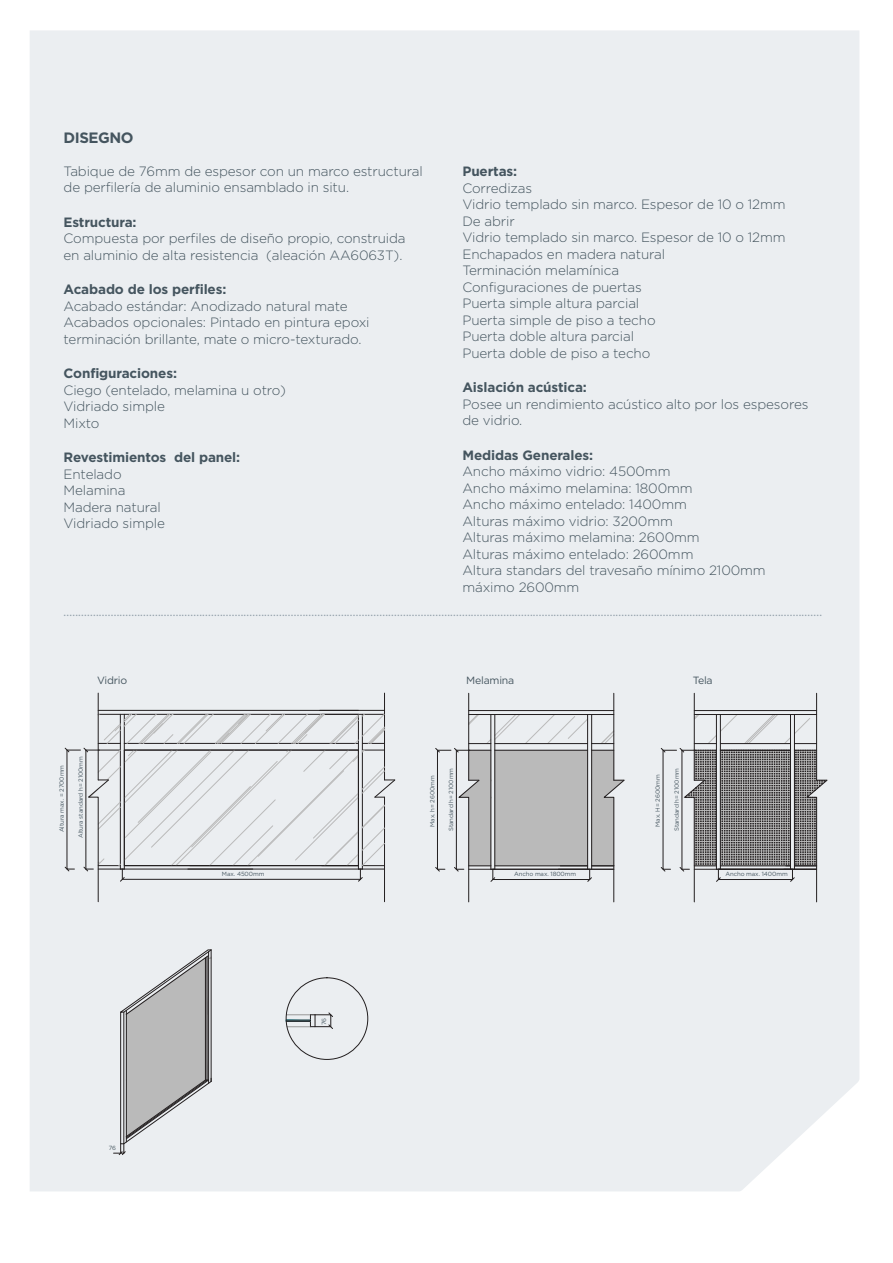
<style>
.page{position:relative;width:893px;height:1263px;background:#fff}
.page>*{position:absolute;margin:0;border:0;box-sizing:border-box;transform-origin:0 0}
.t1{font:700 15px "Gotham";letter-spacing:-.03em;color:#45555f}
.t2{font:300 13.5px/16.5px "Gotham";letter-spacing:-.01em;color:#45555f}
.t3{font:700 13.5px "Gotham";letter-spacing:-.01em;color:#45555f}
.t4{font:12px "Myriad";color:#95a2ac}
.t5{font:10.5px "Gotham";letter-spacing:-.02em;color:#45555f}
.t6{font:6px "Gotham";letter-spacing:-.01em;color:#45555f}
</style>
<div class="page">
<div style="left:30px;top:30px;width:829px;height:1161px;background:#ebeef1"></div>
<hr style="left:469px;top:710px;width:145px;height:1px;background:#231f20">
<hr style="left:468px;top:693px;width:1px;height:87px;background:#231f20">
<hr style="left:613px;top:693px;width:1px;height:87px;background:#231f20">
<svg style="left:435px;top:714px;width:190px;height:188px;background:#c8c9cb"></svg>
<hr style="left:694px;top:710px;width:123px;height:1px;background:#231f20">
<hr style="left:694px;top:693px;width:1px;height:87px;background:#231f20">
<hr style="left:816px;top:693px;width:1px;height:87px;background:#231f20">
<svg style="left:660px;top:714px;width:168px;height:188px;background:#afafb1"></svg>
<hr style="left:320px;top:710px;width:64px;height:1px;background:#231f20">
<hr style="left:384px;top:693px;width:1px;height:87px;background:#231f20">
<hr style="left:98px;top:710px;width:260px;height:1px;background:#231f20">
<hr style="left:98px;top:693px;width:1px;height:87px;background:#231f20">
<svg style="left:64px;top:713px;width:332px;height:189px;background:#dee0e3"></svg>
<svg style="left:285px;top:1014px;width:30px;height:13px"></svg>
<div style="left:286px;top:1020px;width:25px;height:2px;border:1px solid #231f20"></div>
<div style="left:315px;top:1014px;width:16px;height:13px;border:1px solid #231f20"></div>
<svg style="left:328px;top:1024px;width:5px;height:5px"></svg>
<svg style="left:328px;top:1012px;width:5px;height:5px"></svg>
<svg style="left:114px;top:949px;width:98px;height:206px;background:#c4c5c7"></svg>
<hr style="left:207px;top:957px;width:1px;height:123px;background:#231f20">
<hr style="left:205px;top:958px;width:1px;height:122px;background:#231f20">
<p class="t1" style="left:64px;top:129px;width:72px">DISEGNO</p>
<p class="t2" style="left:64px;top:163px;width:361px">Tabique de 76mm de espesor con un marco estructural de perfilería de aluminio ensamblado in situ.</p>
<p class="t3" style="left:64px;top:214px;width:75px">Estructura:</p>
<p class="t2" style="left:64px;top:230px;width:344px">Compuesta por perfiles de diseño propio, construida en aluminio de alta resistencia (aleación AA6063T).</p>
<p class="t3" style="left:64px;top:282px;width:164px">Acabado de los perfiles:</p>
<p class="t2" style="left:64px;top:298px;width:308px">Acabado estándar: Anodizado natural mate<br>Acabados opcionales: Pintado en pintura epoxi terminación brillante, mate o micro-texturado.</p>
<p class="t3" style="left:64px;top:366px;width:115px">Configuraciones:</p>
<p class="t2" style="left:64px;top:382px;width:224px">Ciego (entelado, melamina u otro)<br>Vidriado simple<br>Mixto</p>
<p class="t3" style="left:64px;top:450px;width:178px">Revestimientos del panel:</p>
<p class="t2" style="left:64px;top:466px;width:103px">Entelado<br>Melamina<br>Madera natural<br>Vidriado simple</p>
<p class="t3" style="left:462px;top:164px;width:56px">Puertas:</p>
<p class="t2" style="left:462px;top:179px;width:325px">Corredizas<br>Vidrio templado sin marco. Espesor de 10 o 12mm<br>De abrir<br>Vidrio templado sin marco. Espesor de 10 o 12mm<br>Enchapados en madera natural<br>Terminación melamínica<br>Configuraciones de puertas<br>Puerta simple altura parcial<br>Puerta simple de piso a techo<br>Puerta doble altura parcial<br>Puerta doble de piso a techo</p>
<p class="t3" style="left:462px;top:380px;width:126px">Aislación acústica:</p>
<p class="t2" style="left:462px;top:395px;width:347px">Posee un rendimiento acústico alto por los espesores de vidrio.</p>
<p class="t3" style="left:462px;top:447px;width:132px">Medidas Generales:</p>
<p class="t2" style="left:462px;top:463px;width:305px">Ancho máximo vidrio: 4500mm<br>Ancho máximo melamina: 1800mm<br>Ancho máximo entelado: 1400mm<br>Alturas máximo vidrio: 3200mm<br>Alturas máximo melamina: 2600mm<br>Alturas máximo entelado: 2600mm<br>Altura standars del travesaño mínimo 2100mm máximo 2600mm</p>
<p class="t4" style="left:64px;top:606px;width:760px">.................................................................................................................................................................................................................................................................</p>
<p class="t5" style="left:97px;top:675px;width:32px">Vidrio</p>
<p class="t6" style="left:58px;top:832px;width:69px;rotate:-90deg">Altura max. = 2700mm</p>
<p class="t6" style="left:77px;top:838px;width:83px;rotate:-90deg">Altura standard h= 2100mm</p>
<p class="t6" style="left:109px;top:1144px;width:9px">76</p>
<p class="t6" style="left:222px;top:871px;width:44px">Max. 4500mm</p>
<p class="t6" style="left:321px;top:1025px;width:9px;rotate:-90deg">76</p>
<p class="t5" style="left:466px;top:675px;width:49px">Melamina</p>
<p class="t6" style="left:429px;top:827px;width:53px;rotate:-90deg">Max. h= 2600mm</p>
<p class="t6" style="left:448px;top:831px;width:64px;rotate:-90deg">Standard h= 2100mm</p>
<p class="t6" style="left:514px;top:871px;width:64px">Ancho max. 1800mm</p>
<p class="t5" style="left:693px;top:675px;width:21px">Tela</p>
<p class="t6" style="left:654px;top:827px;width:54px;rotate:-90deg">Max. H= 2600mm</p>
<p class="t6" style="left:673px;top:831px;width:64px;rotate:-90deg">Standard h= 2100mm</p>
<p class="t6" style="left:725px;top:871px;width:64px">Ancho max. 1400mm</p>
</div>
